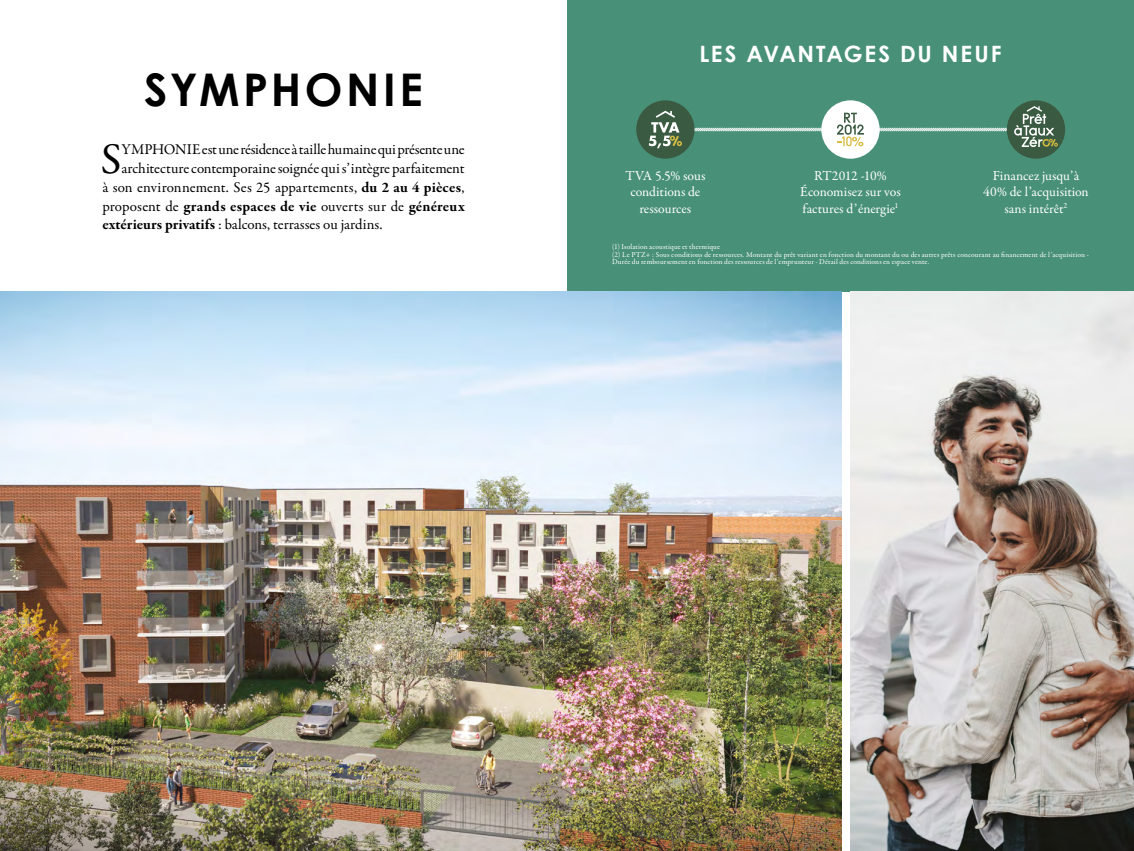
<style>
.page{position:relative;width:1134px;height:851px;background:#fff}
.page>*{position:absolute;margin:0;border:0;box-sizing:border-box;transform-origin:0 0}
.t1{font:700 45px "Century Gothic";letter-spacing:.075em;color:#000}
.t2{font:43.88px "Garamond Premr Pro";color:#000}
.t3{font:700 22.5px "Century Gothic";letter-spacing:.08em;color:#fff}
.t4{font:15px "Garamond Premr Pro";letter-spacing:-.005em;color:#000}
.t5{font:700 15px "Garamond Premr Pro";letter-spacing:.015em;color:#000}
.t6{font:13.75px/16.2px "Garamond Premr Pro";color:#fff;text-align:center}
.t7{font:7.5px/7.5px "Garamond Premr Pro";letter-spacing:.015em;color:#fff}
.s1{font-weight:700}
.s2{font-weight:400}
</style>
<div class="page">
<div style="left:567px;top:0;width:567px;height:291px;background:#489178"></div>
<img style="left:0;top:291px;width:842px;height:559px">
<img style="left:850px;top:291px;width:284px;height:559px">
<div style="left:636px;top:100px;width:58px;height:59px;background:#3a5b41;border-radius:50%"></div>
<div style="left:1007px;top:100px;width:58px;height:59px;background:#3a5b41;border-radius:50%"></div>
<div style="left:821px;top:100px;width:59px;height:59px;background:#fff;border-radius:50%"></div>
<svg style="left:649px;top:106px;width:409px;height:42px"></svg>
<h1 class="t1" style="left:144px;top:55px;width:280px">SYMPHONIE</h1>
<h2 class="t2" style="left:101px;top:133px;width:22px">S</h2>
<h3 class="t4" style="left:121px;top:141px;width:345px">YMPHONIE est une résidence à taille humaine qui présente une</h3>
<h3 class="t4" style="left:121px;top:159px;width:345px">architecture contemporaine soignée qui s’intègre parfaitement</h3>
<h3 class="t4" style="left:102px;top:178px;width:364px">à son environnement. Ses 25 appartements, <span class="s1">du 2 au 4 pièces</span>,</h3>
<h3 class="t5" style="left:102px;top:197px;width:364px"><span class="s2">proposent de</span> grands espaces de vie <span class="s2">ouverts sur de</span> généreux</h3>
<h3 class="t4" style="left:102px;top:216px;width:282px"><span class="s1">extérieurs privatifs</span> : balcons, terrasses ou jardins.</h3>
<h3 class="t3" style="left:699px;top:37px;width:304px">LES AVANTAGES DU NEUF</h3>
<h3 class="t6" style="left:625px;top:168px;width:82px">TVA 5.5% sous conditions de ressources</h3>
<h3 class="t6" style="left:800px;top:168px;width:102px">RT2012 -10%<br>Économisez sur vos factures d’énergie<sup>1</sup></h3>
<h3 class="t6" style="left:983px;top:168px;width:107px">Financez jusqu’à<br>40% de l’acquisition sans intérêt<sup>2</sup></h3>
<p class="t7" style="left:612px;top:243px;width:478px">(1) Isolation acoustique et thermique<br>(2) Le PTZ+ : Sous conditions de ressources. Montant du prêt variant en fonction du montant du ou des autres prêts concourant au financement de l’acquisition -<br>Durée du remboursement en fonction des ressources de l’emprunteur - Détail des conditions en espace vente.</p>
</div>
